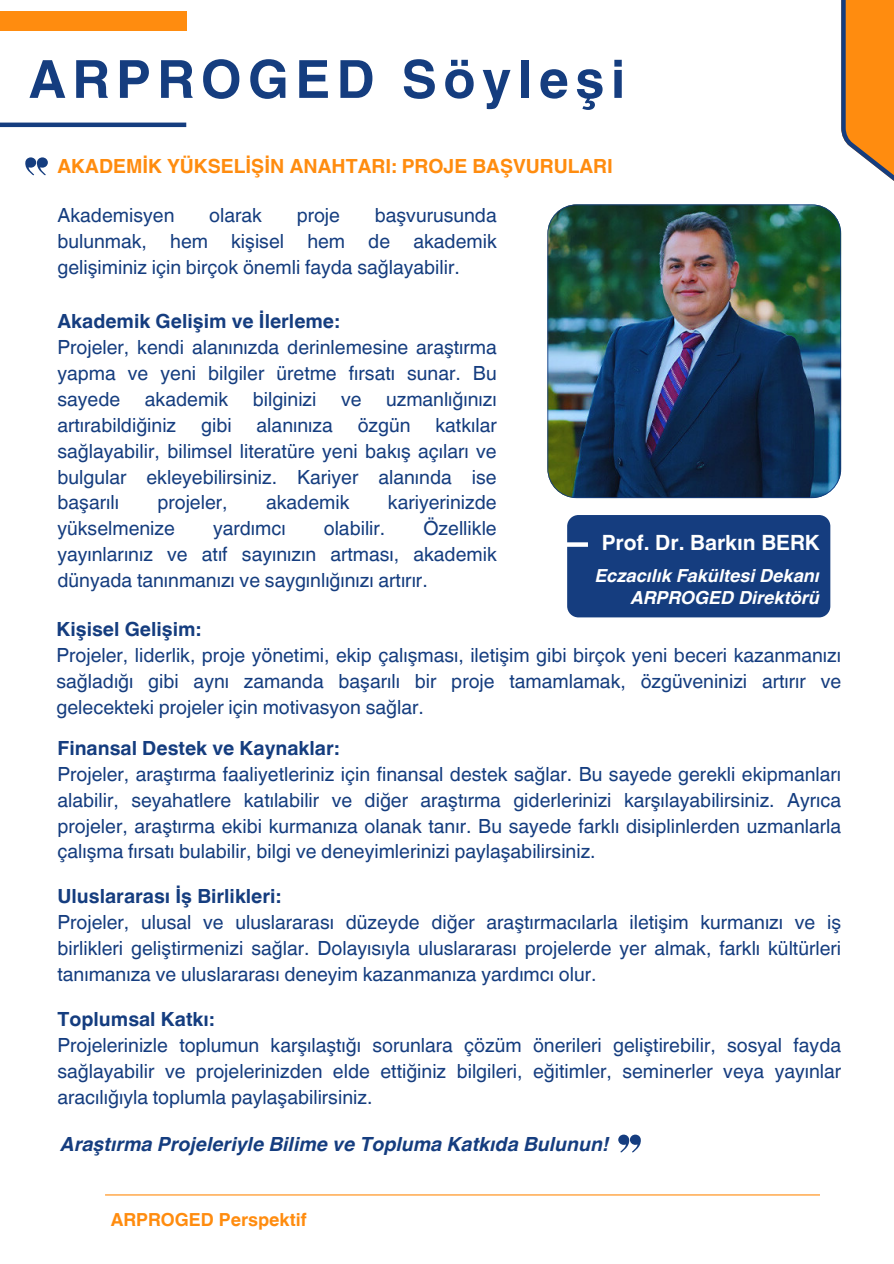
<style>
.page{position:relative;width:894px;height:1264px;background:#fff}
.page>*{position:absolute;margin:0;border:0;box-sizing:border-box;transform-origin:0 0}
.t1{font:700 52.5px "Helvetica World";letter-spacing:.12em;color:#153d7f}
.t2{font:700 21px "Helvetica World";color:#fff}
.t3{font:19.5px/25.8px "Helvetica World";color:#153d7f;text-align:justify}
.t4{font:700 19.5px "Helvetica World";color:#153d7f}
.t5{font:italic 700 19.5px "Helvetica World";color:#153d7f}
.t6{font:700 19.5px "Helvetica World";color:#ff8c0f}
.t7{font:italic 700 18px/22.5px "Helvetica World";color:#fff;text-align:right}
.t8{font:700 18px "Helvetica World";color:#ff8c0f}
</style>
<div class="page">
<div style="left:0;top:11px;width:186px;height:19px;background:#ff8c0f"></div>
<div style="left:567px;top:515px;width:263px;height:102px;background:#153d7f;border-radius:11px"></div>
<hr style="left:0;top:123px;width:186px;height:4px;background:#153d7f">
<div style="left:537px;top:542px;width:50px;height:5px;background:#fff"></div>
<hr style="left:105px;top:1194px;width:714px;height:1px;background:#ff8c0f">
<svg style="left:618px;top:1134px;width:23px;height:18px"></svg>
<svg style="left:25px;top:157px;width:23px;height:18px"></svg>
<svg style="left:840px;top:0;width:53px;height:226px"></svg>
<img style="left:547px;top:204px;width:293px;height:294px">
<h1 class="t1" style="left:29px;top:49px;width:598px">ARPROGED Söyleşi</h1>
<p class="t6" style="left:57px;top:155px;width:556px">AKADEMİK YÜKSELİŞİN ANAHTARI: PROJE BAŞVURULARI</p>
<p class="t3" style="left:57px;top:203px;width:440px;text-indent:317px">başvurusunda bulunmak, hem kişisel hem de akademik gelişiminiz için birçok önemli fayda sağlayabilir.</p>
<p class="t4" style="left:57px;top:310px;width:283px">Akademik Gelişim ve İlerleme:</p>
<p class="t3" style="left:57px;top:334px;width:440px">Projeler, kendi alanınızda derinlemesine araştırma yapma ve yeni bilgiler üretme fırsatı sunar. Bu sayede</p>
<p class="t3" style="left:57px;top:203px;width:118px">Akademisyen</p>
<p class="t3" style="left:209px;top:203px;width:54px">olarak</p>
<p class="t3" style="left:296px;top:203px;width:45px">proje</p>
<p class="t3" style="left:145px;top:386px;width:85px">akademik</p>
<p class="t3" style="left:253px;top:386px;width:65px">bilginizi</p>
<p class="t3" style="left:341px;top:386px;width:22px">ve</p>
<p class="t3" style="left:386px;top:386px;width:112px">uzmanlığınızı</p>
<p class="t3" style="left:57px;top:412px;width:120px">artırabildiğiniz</p>
<p class="t3" style="left:201px;top:412px;width:32px">gibi</p>
<p class="t3" style="left:256px;top:412px;width:78px">alanınıza</p>
<p class="t3" style="left:357px;top:412px;width:54px">özgün</p>
<p class="t3" style="left:57px;top:412px;width:440px;text-indent:378px">katkılar sağlayabilir, bilimsel literatüre yeni bakış açıları ve bulgular ekleyebilirsiniz. Kariyer alanında ise başarılı</p>
<p class="t3" style="left:157px;top:490px;width:72px">projeler,</p>
<p class="t3" style="left:266px;top:490px;width:85px">akademik</p>
<p class="t3" style="left:388px;top:490px;width:110px">kariyerinizde</p>
<p class="t3" style="left:57px;top:515px;width:119px">yükselmenize</p>
<p class="t3" style="left:213px;top:515px;width:74px">yardımcı</p>
<p class="t3" style="left:323px;top:515px;width:63px">olabilir.</p>
<p class="t3" style="left:57px;top:515px;width:440px;text-indent:366px">Özellikle yayınlarınız ve atıf sayınızın artması, akademik dünyada tanınmanızı ve saygınlığınızı artırır.</p>
<p class="t2" style="left:601px;top:531px;width:220px">Prof. Dr. Barkın BERK</p>
<p class="t7" style="left:595px;top:564px;width:226px">Eczacılık Fakültesi Dekanı<br>ARPROGED Direktörü</p>
<p class="t4" style="left:56px;top:618px;width:146px">Kişisel Gelişim:</p>
<p class="t3" style="left:56px;top:642px;width:786px">Projeler, liderlik, proje yönetimi, ekip çalışması, iletişim gibi birçok yeni beceri kazanmanızı sağladığı gibi aynı zamanda başarılı bir proje tamamlamak, özgüveninizi artırır ve gelecekteki projeler için motivasyon sağlar.</p>
<p class="t4" style="left:57px;top:736px;width:283px">Finansal Destek ve Kaynaklar:</p>
<p class="t3" style="left:57px;top:761px;width:785px">Projeler, araştırma faaliyetleriniz için finansal destek sağlar. Bu sayede gerekli ekipmanları alabilir, seyahatlere katılabilir ve diğer araştırma giderlerinizi karşılayabilirsiniz. Ayrıca projeler, araştırma ekibi kurmanıza olanak tanır. Bu sayede farklı disiplinlerden uzmanlarla çalışma fırsatı bulabilir, bilgi ve deneyimlerinizi paylaşabilirsiniz.</p>
<p class="t4" style="left:57px;top:885px;width:225px">Uluslararası İş Birlikleri:</p>
<p class="t3" style="left:57px;top:909px;width:785px">Projeler, ulusal ve uluslararası düzeyde diğer araştırmacılarla iletişim kurmanızı ve iş birlikleri geliştirmenizi sağlar. Dolayısıyla uluslararası projelerde yer almak, farklı kültürleri tanımanıza ve uluslararası deneyim kazanmanıza yardımcı olur.</p>
<p class="t4" style="left:57px;top:1007px;width:158px">Toplumsal Katkı:</p>
<p class="t3" style="left:57px;top:1032px;width:785px">Projelerinizle toplumun karşılaştığı sorunlara çözüm önerileri geliştirebilir, sosyal fayda sağlayabilir ve projelerinizden elde ettiğiniz bilgileri, eğitimler, seminerler veya yayınlar aracılığıyla toplumla paylaşabilirsiniz.</p>
<p class="t5" style="left:61px;top:1132px;width:550px">Araştırma Projeleriyle Bilime ve Topluma Katkıda Bulunun!</p>
<p class="t8" style="left:111px;top:1209px;width:197px">ARPROGED Perspektif</p>
</div>
